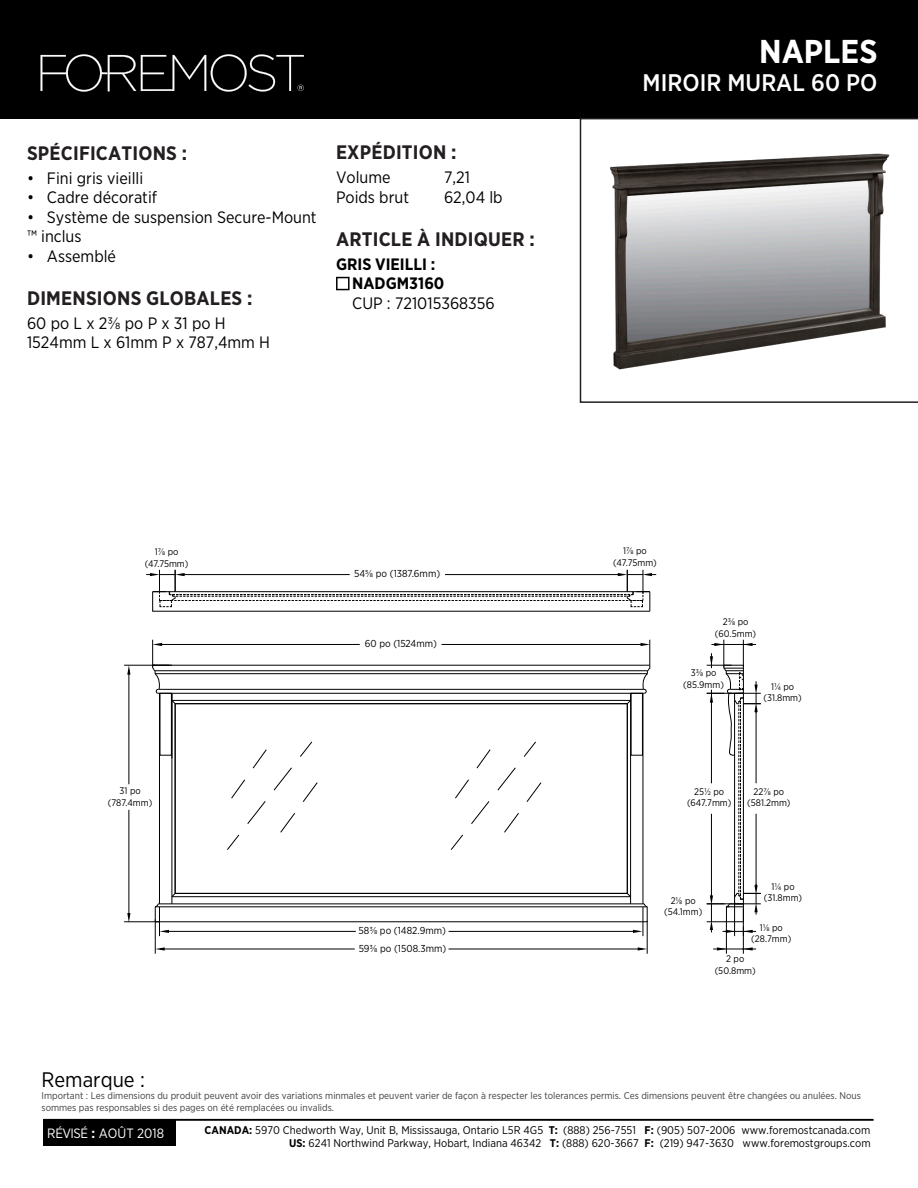
<style>
.page{position:relative;width:918px;height:1188px;background:#fff}
.page>*{position:absolute;margin:0;border:0;box-sizing:border-box;transform-origin:0 0}
.t1{font:700 33px "Gotham Narrow";color:#fff}
.t2{font:500 24px "Gotham Narrow";color:#fff}
.t3{font:21px "Gotham Narrow";color:#000}
.t4{font:700 19.5px "Gotham Narrow";letter-spacing:.01em;color:#231f20}
.t5{font:16.5px/19.5px "Gotham Narrow";color:#000}
.t6{font:700 16.5px/19.5px "Gotham Narrow";color:#000}
.t7{font:13.5px "Gotham Narrow";color:#fff}
.t8{font:11.1px/13.4px "Gotham Narrow";color:#000;text-align:right}
.t9{font:10.05px/17.5px "Gotham Narrow";color:#000}
.t10{font:9.75px/11.7px "Gotham Narrow";color:#403e3d}
.t11{font:9.45px/11.4px "Gotham Narrow";color:#000;text-align:center}
.s1{font-weight:700}
</style>
<div class="page">
<img style="left:610px;top:153px;width:280px;height:217px">
<hr style="left:172px;top:693px;width:1px;height:211px;background:#000">
<hr style="left:172px;top:896px;width:459px;height:1px;background:#000">
<hr style="left:630px;top:693px;width:1px;height:211px;background:#000">
<hr style="left:172px;top:700px;width:459px;height:1px;background:#000">
<hr style="left:643px;top:693px;width:1px;height:211px;background:#000">
<hr style="left:155px;top:906px;width:492px;height:1px;background:#000">
<hr style="left:159px;top:693px;width:1px;height:211px;background:#000">
<hr style="left:158px;top:903px;width:486px;height:1px;background:#000">
<hr style="left:155px;top:921px;width:492px;height:1px;background:#000">
<hr style="left:153px;top:665px;width:497px;height:1px;background:#000">
<svg style="left:626px;top:699px;width:5px;height:6px"></svg>
<hr style="left:159px;top:689px;width:484px;height:1px;background:#000">
<hr style="left:158px;top:693px;width:487px;height:1px;background:#000">
<hr style="left:155px;top:670px;width:492px;height:1px;background:#000">
<hr style="left:155px;top:673px;width:492px;height:1px;background:#000">
<div style="left:631px;top:693px;width:12px;height:63px;border:1px solid #000"></div>
<div style="left:160px;top:693px;width:12px;height:63px;border:1px solid #000"></div>
<div style="left:175px;top:703px;width:453px;height:191px;border:1px solid #000"></div>
<svg style="left:227px;top:741px;width:91px;height:109px"></svg>
<svg style="left:450px;top:741px;width:92px;height:109px"></svg>
<svg style="left:146px;top:570px;width:510px;height:42px"></svg>
<hr style="left:442px;top:644px;width:203px;height:1px;background:#000">
<hr style="left:157px;top:644px;width:203px;height:1px;background:#000">
<hr style="left:647px;top:921px;width:1px;height:33px;background:#000">
<hr style="left:155px;top:919px;width:1px;height:35px;background:#000">
<hr style="left:449px;top:949px;width:193px;height:1px;background:#000">
<hr style="left:160px;top:949px;width:195px;height:1px;background:#000">
<hr style="left:449px;top:931px;width:189px;height:1px;background:#000">
<hr style="left:164px;top:931px;width:192px;height:1px;background:#000">
<hr style="left:124px;top:921px;width:36px;height:1px;background:#000">
<hr style="left:124px;top:665px;width:31px;height:1px;background:#000">
<hr style="left:129px;top:810px;width:1px;height:107px;background:#000">
<hr style="left:129px;top:670px;width:1px;height:114px;background:#000">
<svg style="left:641px;top:640px;width:10px;height:54px"></svg>
<svg style="left:707px;top:640px;width:54px;height:314px"></svg>
<svg style="left:127px;top:665px;width:3px;height:10px"></svg>
<svg style="left:152px;top:640px;width:24px;height:65px"></svg>
<svg style="left:154px;top:892px;width:22px;height:44px"></svg>
<svg style="left:155px;top:947px;width:10px;height:4px"></svg>
<svg style="left:127px;top:913px;width:3px;height:10px"></svg>
<svg style="left:638px;top:947px;width:9px;height:4px"></svg>
<svg style="left:626px;top:892px;width:22px;height:44px"></svg>
<hr style="left:43px;top:1119px;width:831px;height:2px;background:#000">
<div style="left:43px;top:1119px;width:133px;height:27px;background:#000"></div>
<div style="left:0;top:0;width:918px;height:119px;background:#000"></div>
<svg style="left:40px;top:54px;width:264px;height:38px"></svg>
<div style="left:580px;top:118px;width:338px;height:285px;border:2px solid #231f20"></div>
<svg style="left:336px;top:277px;width:14px;height:13px"></svg>
<h1 class="t1" style="left:759px;top:30px;width:120px">NAPLES</h1>
<h2 class="t2" style="left:643px;top:68px;width:236px">MIROIR MURAL 60 PO</h2>
<h3 class="t4" style="left:27px;top:140px;width:162px">SPÉCIFICATIONS :</h3>
<h3 class="t5" style="left:27px;top:168px;width:118px">• Fini gris vieilli</h3>
<h3 class="t5" style="left:27px;top:187px;width:132px">• Cadre décoratif</h3>
<h3 class="t5" style="left:27px;top:207px;width:291px">• Système de suspension Secure-Mount ™ inclus</h3>
<h3 class="t5" style="left:27px;top:246px;width:91px">• Assemblé</h3>
<h3 class="t4" style="left:27px;top:285px;width:227px">DIMENSIONS GLOBALES :</h3>
<h3 class="t5" style="left:27px;top:313px;width:245px">60 po L x 2⅜ po P x 31 po H<br>1524mm L x 61mm P x 787,4mm H</h3>
<h3 class="t4" style="left:336px;top:140px;width:122px">EXPÉDITION :</h3>
<h3 class="t5" style="left:336px;top:168px;width:56px">Volume</h3>
<h3 class="t5" style="left:444px;top:168px;width:27px">7,21</h3>
<h3 class="t5" style="left:336px;top:187px;width:75px">Poids brut</h3>
<h3 class="t5" style="left:444px;top:187px;width:60px">62,04 lb</h3>
<h3 class="t4" style="left:336px;top:226px;width:200px">ARTICLE À INDIQUER :</h3>
<h3 class="t6" style="left:352px;top:254px;width:94px;text-indent:-16px">GRIS VIEILLI :<br>NADGM3160</h3>
<h3 class="t5" style="left:352px;top:293px;width:144px">CUP : 721015368356</h3>
<p class="t11" style="left:145px;top:546px;width:45px">1⅞ po (47.75mm)</p>
<p class="t11" style="left:613px;top:545px;width:45px">1⅞ po (47.75mm)</p>
<p class="t9" style="left:354px;top:565px;width:88px">54⅝ po (1387.6mm)</p>
<p class="t11" style="left:715px;top:616px;width:43px">2⅜ po (60.5mm)</p>
<p class="t9" style="left:365px;top:635px;width:74px">60 po (1524mm)</p>
<p class="t11" style="left:683px;top:667px;width:42px">3⅜ po (85.9mm)</p>
<p class="t11" style="left:763px;top:680px;width:40px">1¼ po (31.8mm)</p>
<p class="t11" style="left:108px;top:785px;width:46px">31 po (787.4mm)</p>
<p class="t11" style="left:687px;top:786px;width:46px">25½ po (647.7mm)</p>
<p class="t11" style="left:747px;top:786px;width:45px">22⅞ po (581.2mm)</p>
<p class="t9" style="left:359px;top:922px;width:89px">58⅜ po (1482.9mm)<br>59⅜ po (1508.3mm)</p>
<p class="t11" style="left:664px;top:895px;width:40px">2⅛ po (54.1mm)</p>
<p class="t11" style="left:764px;top:880px;width:40px">1¼ po (31.8mm)</p>
<p class="t11" style="left:751px;top:922px;width:41px">1⅛ po (28.7mm)</p>
<p class="t11" style="left:715px;top:953px;width:43px">2 po (50.8mm)</p>
<h3 class="t3" style="left:42px;top:1067px;width:105px">Remarque :</h3>
<p class="t10" style="left:42px;top:1090px;width:821px">Important : Les dimensions du produit peuvent avoir des variations minmales et peuvent varier de façon à respecter les tolerances permis. Ces dimensions peuvent être changées ou anulées. Nous sommes pas responsables si des pages on été remplacées ou invalids.</p>
<h3 class="t7" style="left:47px;top:1124px;width:119px">RÉVISÉ <span class="s1">:</span> AOÛT 2018</h3>
<p class="t8" style="left:205px;top:1123px;width:668px"><span class="s1">CANADA:</span> 5970 Chedworth Way, Unit B, Mississauga, Ontario L5R 4G5 <span class="s1">T:</span> (888) 256-7551 <span class="s1">F:</span> (905) 507-2006 www.foremostcanada.com<br><span class="s1">US:</span> 6241 Northwind Parkway, Hobart, Indiana 46342 <span class="s1">T:</span> (888) 620-3667 <span class="s1">F:</span> (219) 947-3630 www.foremostgroups.com</p>
</div>
